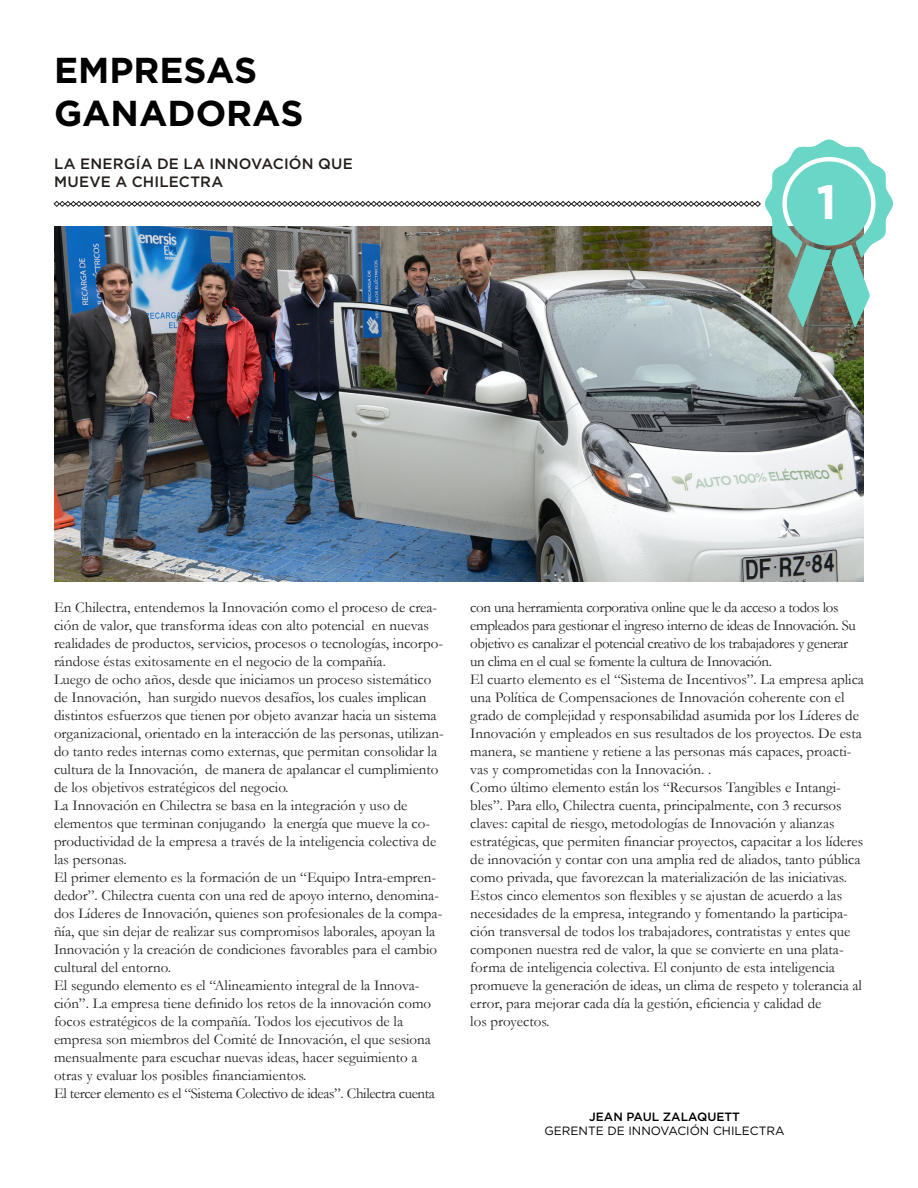
<style>
.page{position:relative;width:918px;height:1188px;background:#fff}
.page>*{position:absolute;margin:0;border:0;box-sizing:border-box;transform-origin:0 0}
.t1{font:700 48px "Gotham";color:#fff}
.t2{font:700 36px/43.2px "Gotham";color:#000}
.t3{font:15px/18px "Garamond";color:#231f20}
.t4{font:15px/18px "Garamond";letter-spacing:-.025em;color:#231f20}
.t5{font:500 15px/18px "Gotham";letter-spacing:.015em;color:#241e1b}
.t6{font:12px "Gotham";color:#000}
.t7{font:500 12px "Gotham";color:#000}
</style>
<div class="page">
<img style="left:54px;top:327px;width:810px;height:255px">
<img style="left:53px;top:139px;width:840px;height:188px">
<p class="t2" style="left:54px;top:48px;width:251px">EMPRESAS<br>GANADORAS</p>
<p class="t5" style="left:54px;top:155px;width:301px">LA ENERGÍA DE LA INNOVACIÓN QUE<br>MUEVE A CHILECTRA</p>
<p class="t1" style="left:817px;top:171px;width:22px">1</p>
<p class="t3" style="left:54px;top:598px;width:391px">En Chilectra, entendemos la Innovación como el proceso de crea&shy;ción de valor, que transforma ideas con alto potencial en nuevas realidades de productos, servicios, procesos o tecnologías, incorpo&shy;rándose éstas exitosamente en el negocio de la compañía.</p>
<p class="t3" style="left:54px;top:670px;width:391px">Luego de ocho años, desde que iniciamos un proceso sistemático de Innovación, han surgido nuevos desafíos, los cuales implican distintos esfuerzos que tienen por objeto avanzar hacia un sistema organizacional, orientado en la interacción de las personas, utilizan&shy;do tanto redes internas como externas, que permitan consolidar la cultura de la Innovación, de manera de apalancar el cumplimiento de los objetivos estratégicos del negocio.</p>
<p class="t3" style="left:54px;top:796px;width:384px">La Innovación en Chilectra se basa en la integración y uso de elementos que terminan conjugando la energía que mueve la co&shy;productividad de la empresa a través de la inteligencia colectiva de las personas.</p>
<p class="t3" style="left:54px;top:868px;width:390px">El primer elemento es la formación de un “Equipo Intra-empren&shy;dedor”. Chilectra cuenta con una red de apoyo interno, denomina&shy;dos Líderes de Innovación, quienes son profesionales de la compa&shy;ñía, que sin dejar de realizar sus compromisos laborales, apoyan la Innovación y la creación de condiciones favorables para el cambio cultural del entorno.</p>
<p class="t3" style="left:54px;top:976px;width:379px">El segundo elemento es el “Alineamiento integral de la Innova&shy;ción”. La empresa tiene definido los retos de la innovación como focos estratégicos de la compañía. Todos los ejecutivos de la empresa son miembros del Comité de Innovación, el que sesiona mensualmente para escuchar nuevas ideas, hacer seguimiento a otras y evaluar los posibles financiamientos.</p>
<p class="t4" style="left:54px;top:1084px;width:382px">El tercer elemento es el “Sistema Colectivo de ideas”. Chilectra cuenta</p>
<p class="t4" style="left:470px;top:598px;width:387px">con una herramienta corporativa online que le da acceso a todos los empleados para gestionar el ingreso interno de ideas de Innovación. Su objetivo es canalizar el potencial creativo de los trabajadores y generar un clima en el cual se fomente la cultura de Innovación.</p>
<p class="t3" style="left:470px;top:670px;width:395px">El cuarto elemento es el “Sistema de Incentivos”. La empresa aplica una Política de Compensaciones de Innovación coherente con el grado de complejidad y responsabilidad asumida por los Líderes de Innovación y empleados en sus resultados de los proyectos. De esta manera, se mantiene y retiene a las personas más capaces, proacti&shy;vas y comprometidas con la Innovación. .</p>
<p class="t3" style="left:470px;top:778px;width:394px">Como último elemento están los “Recursos Tangibles e Intangi&shy;bles”. Para ello, Chilectra cuenta, principalmente, con 3 recursos claves: capital de riesgo, metodologías de Innovación y alianzas estratégicas, que permiten financiar proyectos, capacitar a los líderes de innovación y contar con una amplia red de aliados, tanto pública como privada, que favorezcan la materialización de las iniciativas.</p>
<p class="t3" style="left:470px;top:886px;width:393px">Estos cinco elementos son flexibles y se ajustan de acuerdo a las necesidades de la empresa, integrando y fomentando la participa&shy;ción transversal de todos los trabajadores, contratistas y entes que componen nuestra red de valor, la que se convierte en una plata&shy;forma de inteligencia colectiva. El conjunto de esta inteligencia promueve la generación de ideas, un clima de respeto y tolerancia al error, para mejorar cada día la gestión, eficiencia y calidad de</p>
<p class="t3" style="left:470px;top:1012px;width:81px">los proyectos.</p>
<p class="t7" style="left:589px;top:1108px;width:152px">JEAN PAUL ZALAQUETT</p>
<p class="t6" style="left:544px;top:1123px;width:242px">GERENTE DE INNOVACIÓN CHILECTRA</p>
</div>
